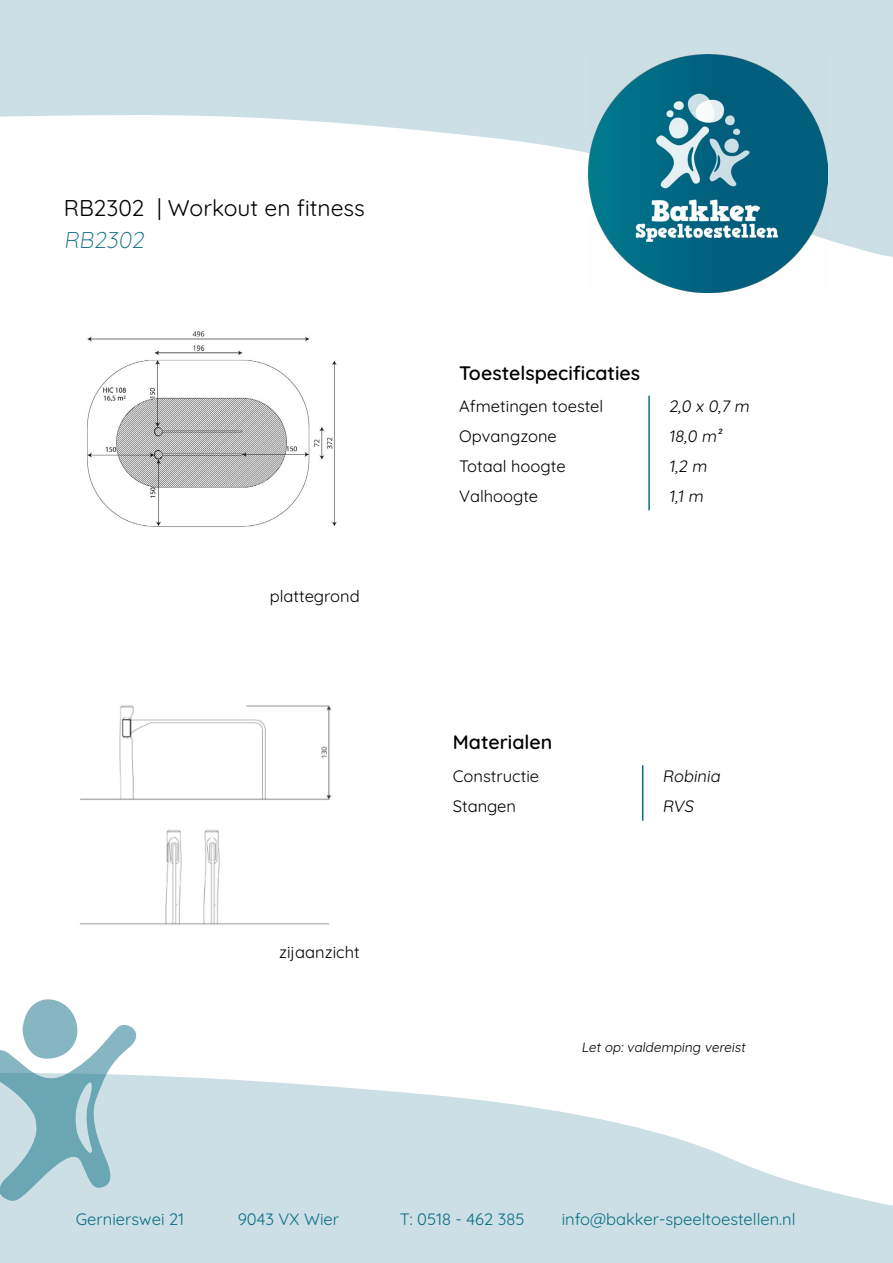
<style>
.page{position:relative;width:893px;height:1263px;background:#fff}
.page>*{position:absolute;margin:0;border:0;box-sizing:border-box;transform-origin:0 0}
.t1{font:22.8px "Quicksand";color:#000}
.t2{font:300 22.8px "Quicksand";color:#0b6d85}
.t3{font:600 19.5px "Quicksand";color:#000}
.t4{font:16.5px/30px "Quicksand";color:#000}
.t5{font:16.5px "Quicksand";color:#0b6d85}
.t6{font:13.5px "Quicksand";color:#000}
</style>
<div class="page">
<svg style="left:0;top:0;width:893px;height:257px;fill:#ccdfe5"></svg>
<img style="left:589px;top:54px;width:238px;height:238px">
<svg style="left:0;top:1075px;width:893px;height:188px;fill:#ccdfe5"></svg>
<svg style="left:0;top:999px;width:136px;height:202px"></svg>
<img style="left:87px;top:331px;width:250px;height:196px">
<img style="left:80px;top:705px;width:252px;height:220px">
<hr style="left:648px;top:396px;width:2px;height:114px;background:#0b6d85">
<hr style="left:642px;top:765px;width:1px;height:56px;background:#0b6d85">
<h1 class="t1" style="left:64px;top:191px;width:303px">RB2302 | Workout en fitness</h1>
<h1 class="t2" style="left:64px;top:222px;width:86px">RB2302</h1>
<p class="t4" style="left:270px;top:580px;width:91px">plattegrond</p>
<p class="t4" style="left:279px;top:936px;width:82px">zijaanzicht</p>
<p class="t3" style="left:459px;top:358px;width:182px">Toestelspecificaties</p>
<p class="t4" style="left:459px;top:390px;width:146px">Afmetingen toestel<br>Opvangzone<br>Totaal hoogte<br>Valhoogte</p>
<p class="t4" style="left:669px;top:390px;width:85px">2,0 x 0,7 m<br>18,0 m²<br>1,2 m<br>1,1 m</p>
<p class="t3" style="left:453px;top:727px;width:101px">Materialen</p>
<p class="t4" style="left:453px;top:759px;width:88px">Constructie<br>Stangen</p>
<p class="t4" style="left:662px;top:759px;width:62px">Robinia<br>RVS</p>
<p class="t6" style="left:581px;top:1037px;width:168px">Let op: valdemping vereist</p>
<p class="t5" style="left:76px;top:1207px;width:110px">Gernierswei 21</p>
<p class="t5" style="left:238px;top:1207px;width:103px">9043 VX Wier</p>
<p class="t5" style="left:400px;top:1207px;width:126px">T: 0518 - 462 385</p>
<p class="t5" style="left:562px;top:1207px;width:235px">info@bakker-speeltoestellen.nl</p>
</div>
